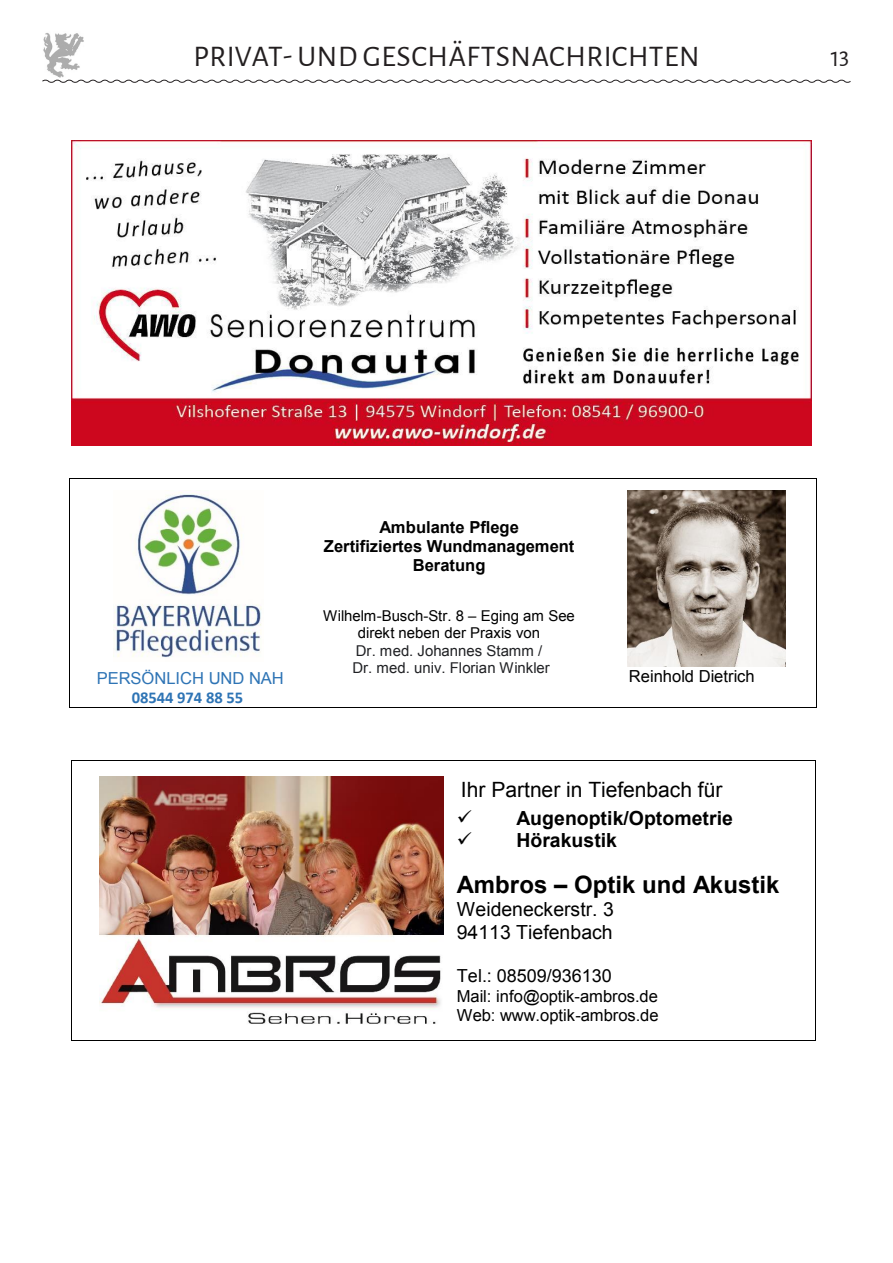
<style>
.page{position:relative;width:893px;height:1263px;background:#fff}
.page>*{position:absolute;margin:0;border:0;box-sizing:border-box;transform-origin:0 0}
.t1{font:30px "Alegreya Sans";letter-spacing:.02em;color:#231f20}
.t2{font:700 24px "Arial";color:#000}
.t3{font:24px "Alegreya Sans";color:#231f20}
.t4{font:21px "Arial";color:#000}
.t5{font:700 19.5px "Arial";color:#000}
.t6{font:19.5px/22.5px "Arial";color:#000}
.t7{font:18px "Arial";letter-spacing:.005em;color:#000}
.t8{font:16.5px/18.9px "Arial";color:#000}
.t9{font:700 16.5px/19px "Arial";color:#000;text-align:center}
.t10{font:16.5px "Arial";letter-spacing:-.005em;color:#2e74b5}
.t11{font:700 16.5px "Calibri";letter-spacing:-.005em;color:#2e74b5}
.t12{font:15px/17.2px "Arial";color:#000;text-align:center}
.t13{font:15px/17.2px "Arial";color:#202124}
</style>
<div class="page">
<hr style="left:70px;top:478px;width:236px;height:1px;background:#000">
<hr style="left:306px;top:478px;width:287px;height:1px;background:#000">
<hr style="left:593px;top:478px;width:223px;height:1px;background:#000">
<hr style="left:69px;top:479px;width:1px;height:229px;background:#000">
<hr style="left:816px;top:479px;width:1px;height:229px;background:#000">
<hr style="left:70px;top:708px;width:236px;height:1px;background:#000">
<hr style="left:306px;top:708px;width:287px;height:1px;background:#000">
<hr style="left:593px;top:708px;width:223px;height:1px;background:#000">
<hr style="left:72px;top:760px;width:382px;height:1px;background:#000">
<hr style="left:455px;top:760px;width:360px;height:1px;background:#000">
<hr style="left:71px;top:760px;width:1px;height:280px;background:#000">
<hr style="left:815px;top:760px;width:1px;height:280px;background:#000">
<hr style="left:73px;top:1040px;width:381px;height:1px;background:#000">
<hr style="left:455px;top:1040px;width:360px;height:1px;background:#000">
<img style="left:71px;top:141px;width:741px;height:305px">
<img style="left:113px;top:492px;width:149px;height:166px">
<img style="left:628px;top:491px;width:157px;height:175px">
<img style="left:100px;top:777px;width:344px;height:247px">
<svg style="left:42px;top:79px;width:809px;height:4px"></svg>
<img style="left:43px;top:33px;width:41px;height:45px">
<h1 class="t1" style="left:193px;top:36px;width:508px">PRIVAT- UND GESCHÄFTSNACHRICHTEN</h1>
<h2 class="t3" style="left:831px;top:41px;width:20px">13</h2>
<p class="t10" style="left:97px;top:667px;width:189px">PERSÖNLICH UND NAH</p>
<p class="t11" style="left:132px;top:686px;width:113px">08544 974 88 55</p>
<p class="t9" style="left:324px;top:518px;width:252px">Ambulante Pflege<br>Zertifiziertes Wundmanagement<br>Beratung</p>
<p class="t12" style="left:323px;top:607px;width:253px">Wilhelm-Busch-Str. 8 – Eging am See direkt neben der Praxis von</p>
<p class="t13" style="left:352px;top:642px;width:199px">Dr. med. Johannes Stamm /<br>Dr. med. univ. Florian Winkler</p>
<p class="t8" style="left:629px;top:667px;width:127px">Reinhold Dietrich</p>
<p class="t4" style="left:461px;top:776px;width:263px">Ihr Partner in Tiefenbach für</p>
<p class="t5" style="left:457px;top:805px;width:278px">✓ Augenoptik/Optometrie</p>
<p class="t5" style="left:457px;top:828px;width:162px">✓ Hörakustik</p>
<h2 class="t2" style="left:457px;top:869px;width:324px">Ambros – Optik und Akustik</h2>
<p class="t6" style="left:457px;top:898px;width:158px">Weideneckerstr. 3<br>94113 Tiefenbach</p>
<p class="t7" style="left:457px;top:964px;width:157px">Tel.: 08509/936130</p>
<p class="t8" style="left:457px;top:986px;width:203px">Mail: info@optik-ambros.de<br>Web: www.optik-ambros.de</p>
</div>
